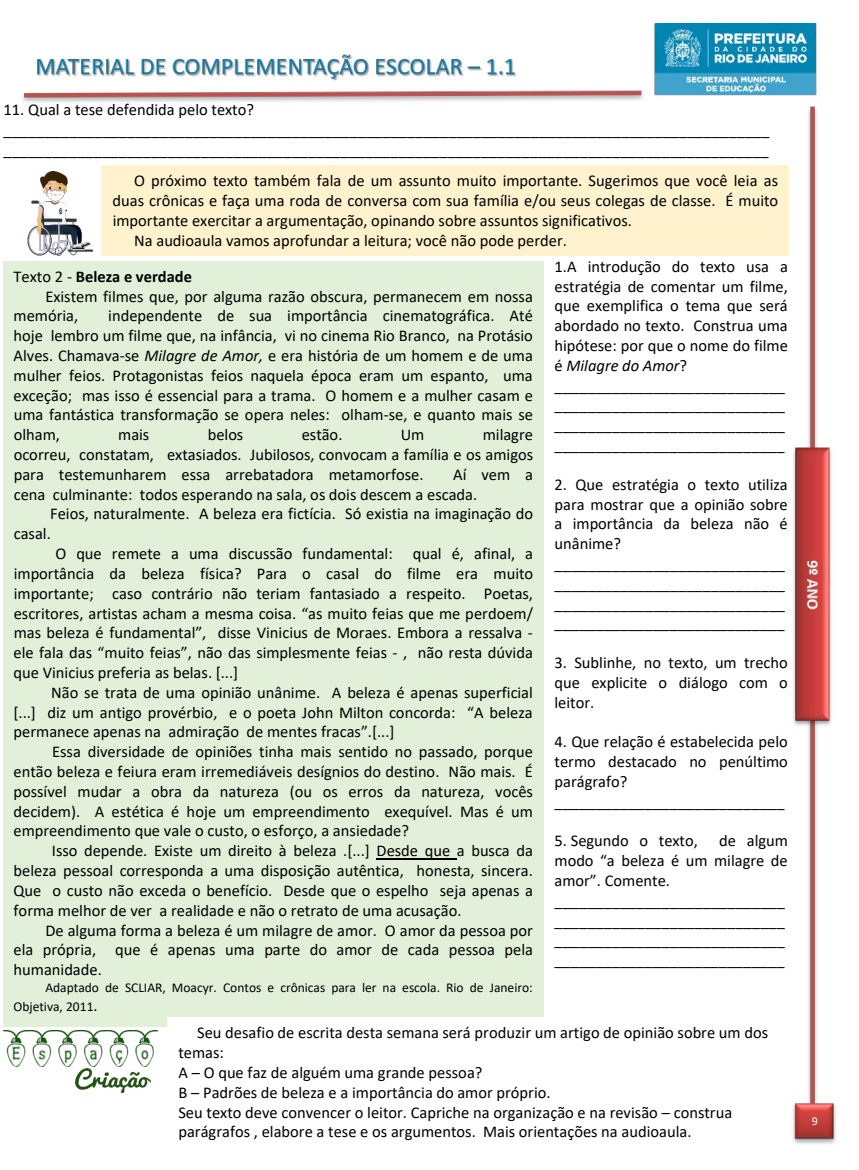
<style>
.page{position:relative;width:859px;height:1170px;background:#fff}
.page>*{position:absolute;margin:0;border:0;box-sizing:border-box;transform-origin:0 0}
.t1{font:16.5px/19.8px "Calibri";color:#000}
.t2{font:700 16.5px "Calibri";color:#000}
.t3{font:13.5px/19px "Calibri";color:#000}
.t4{font:12px "Calibri";color:#fff}
.s1{font-style:italic}
.s2{font-weight:400}
.s3{font-size:16.5px}
</style>
<div class="page">
<img style="left:20px;top:23px;width:817px;height:1121px">
<div style="left:3px;top:261px;width:541px;height:765px;background:#e2f0d9"></div>
<hr style="left:376px;top:858px;width:81px;height:1px;background:#000">
<div style="left:102px;top:165px;width:687px;height:91px;background:#fff2cc"></div>
<img style="left:4px;top:1030px;width:154px;height:36px">
<img style="left:75px;top:1068px;width:76px;height:24px">
<div style="left:168px;top:1017px;width:621px;height:151px;background:#fff"></div>
<img style="left:22px;top:171px;width:80px;height:87px">
<p class="t1" style="left:4px;top:99px;width:768px">11. Qual a tese defendida pelo texto? _____________________________________________________________________________________________ _____________________________________________________________________________________________</p>
<p class="t1" style="left:134px;top:171px;width:645px">O próximo texto também fala de um assunto muito importante. Sugerimos que você leia as</p>
<p class="t1" style="left:113px;top:190px;width:667px">duas crônicas e faça uma roda de conversa com sua família e/ou seus colegas de classe. É muito</p>
<p class="t1" style="left:113px;top:210px;width:521px">importante exercitar a argumentação, opinando sobre assuntos significativos.</p>
<p class="t1" style="left:134px;top:230px;width:434px">Na audioaula vamos aprofundar a leitura; você não pode perder.</p>
<p class="t1" style="left:554px;top:256px;width:235px">1.A introdução do texto usa a estratégia de comentar um filme, que exemplifica o tema que será abordado no texto. Construa uma hipótese: por que o nome do filme é <span class="s1">Milagre do Amor</span>? ____________________________ ____________________________ ____________________________ ____________________________</p>
<p class="t1" style="left:554px;top:474px;width:235px">2. Que estratégia o texto utiliza para mostrar que a opinião sobre a importância da beleza não é unânime? ____________________________ ____________________________ ____________________________ ____________________________</p>
<p class="t1" style="left:554px;top:652px;width:235px;text-align:justify">3. Sublinhe, no texto, um trecho que explicite o diálogo com o leitor.</p>
<p class="t1" style="left:554px;top:731px;width:235px">4. Que relação é estabelecida pelo termo destacado no penúltimo parágrafo? ____________________________</p>
<p class="t1" style="left:554px;top:830px;width:145px">5. Segundo o texto,</p>
<p class="t2" style="left:14px;top:264px;width:180px"><span class="s2">Texto 2 -</span> Beleza e verdade</p>
<p class="t1" style="left:45px;top:286px;width:489px">Existem filmes que, por alguma razão obscura, permanecem em nossa</p>
<p class="t1" style="left:14px;top:305px;width:66px">memória,</p>
<p class="t1" style="left:14px;top:305px;width:521px;text-align:justify;text-indent:95px">independente de sua importância cinematográfica. Até hoje lembro um filme que, na infância, vi no cinema Rio Branco, na Protásio Alves. Chamava-se <span class="s1">Milagre de Amor,</span> e era história de um homem e de uma mulher feios. Protagonistas feios naquela época eram um espanto, uma exceção; mas isso é essencial para a trama. O homem e a mulher casam e uma fantástica transformação se opera neles: olham-se, e quanto mais se olham,</p>
<p class="t1" style="left:14px;top:424px;width:521px;text-align:justify;text-indent:469px">milagre ocorreu, constatam, extasiados. Jubilosos, convocam a família e os amigos para testemunharem essa arrebatadora metamorfose.</p>
<p class="t1" style="left:118px;top:424px;width:33px">mais</p>
<p class="t1" style="left:208px;top:424px;width:37px">belos</p>
<p class="t1" style="left:302px;top:424px;width:42px">estão.</p>
<p class="t1" style="left:401px;top:424px;width:25px">Um</p>
<p class="t1" style="left:14px;top:464px;width:521px;text-indent:440px">Aí vem a cena culminante: todos esperando na sala, os dois descem a escada.</p>
<p class="t1" style="left:14px;top:503px;width:521px;text-indent:36px">Feios, naturalmente. A beleza era fictícia. Só existia na imaginação do casal.</p>
<p class="t1" style="left:14px;top:543px;width:521px;text-align:justify;text-indent:42px">O que remete a uma discussão fundamental: qual é, afinal, a importância da beleza física? Para o casal do filme era muito importante; caso contrário não teriam fantasiado a respeito. Poetas, escritores, artistas acham a mesma coisa. “as muito feias que me perdoem/ mas beleza é fundamental”, disse Vinicius de Moraes. Embora a ressalva - ele fala das “muito feias”, não das simplesmente feias - , não resta dúvida que Vinicius preferia as belas. [...]</p>
<p class="t1" style="left:14px;top:682px;width:521px;text-align:justify;text-indent:38px">Não se trata de uma opinião unânime. A beleza é apenas superficial [...] diz um antigo provérbio, e o poeta John Milton concorda: “A beleza permanece apenas na admiração de mentes fracas”.[...]</p>
<p class="t1" style="left:14px;top:741px;width:521px;text-align:justify;text-indent:39px">Essa diversidade de opiniões tinha mais sentido no passado, porque então beleza e feiura eram irremediáveis desígnios do destino. Não mais. É possível mudar a obra da natureza (ou os erros da natureza, vocês decidem). A estética é hoje um empreendimento exequível. Mas é um empreendimento que vale o custo, o esforço, a ansiedade?</p>
<p class="t1" style="left:14px;top:840px;width:521px;text-align:justify;text-indent:38px">Isso depende. Existe um direito à beleza .[...] Desde que a busca da beleza pessoal corresponda a uma disposição autêntica, honesta, sincera.<br>Que o custo não exceda o benefício. Desde que o espelho seja apenas a forma melhor de ver a realidade e não o retrato de uma acusação.</p>
<p class="t1" style="left:14px;top:919px;width:521px;text-align:justify;text-indent:32px">De alguma forma a beleza é um milagre de amor. O amor da pessoa por ela própria, que é apenas uma parte do amor de cada pessoa pela humanidade.</p>
<p class="t3" style="left:13px;top:977px;width:521px;text-indent:32px">Adaptado de SCLIAR, Moacyr. Contos e crônicas para ler na escola. Rio de Janeiro:<br>Objetiva, 2011<span class="s3">.</span></p>
<p class="t1" style="left:554px;top:830px;width:235px;text-indent:165px">de algum modo “a beleza é um milagre de amor”. Comente. ____________________________</p>
<p class="t1" style="left:554px;top:929px;width:232px">____________________________ ____________________________</p>
<p class="t1" style="left:178px;top:1022px;width:591px;text-indent:19px">Seu desafio de escrita desta semana será produzir um artigo de opinião sobre um dos temas:<br>A – O que faz de alguém uma grande pessoa?<br>B – Padrões de beleza e a importância do amor próprio.<br>Seu texto deve convencer o leitor. Capriche na organização e na revisão – construa parágrafos , elabore a tese e os argumentos. Mais orientações na audioaula.</p>
<p class="t4" style="left:812px;top:1112px;width:8px">9</p>
</div>
